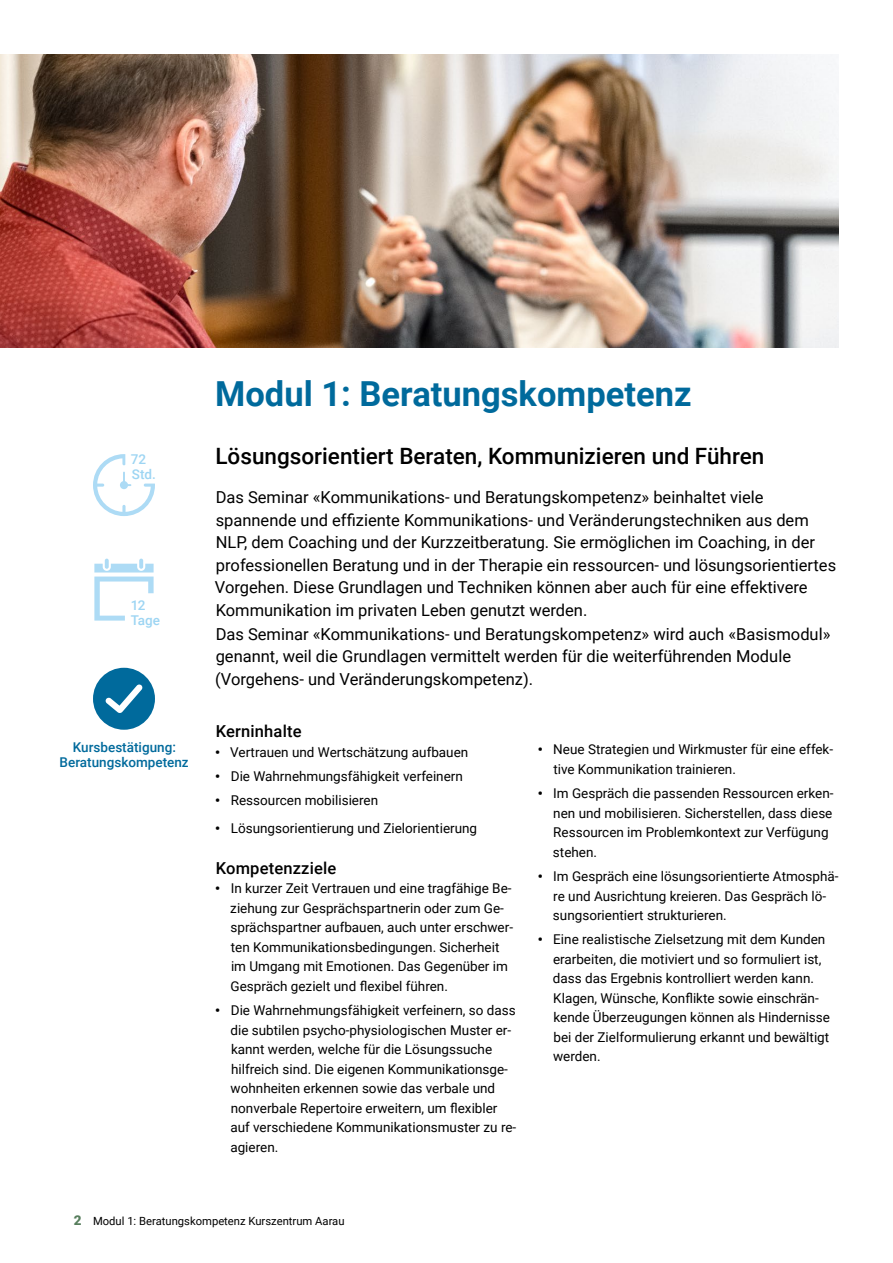
<style>
.page{position:relative;width:893px;height:1263px;background:#fff}
.page>*{position:absolute;margin:0;border:0;box-sizing:border-box;transform-origin:0 0}
.t1{font:700 34.5px "Roboto";color:#006a9c}
.t2{font:500 22.5px "Roboto";color:#000}
.t3{font:16.5px/22.5px "Roboto";color:#000}
.t4{font:500 16.5px "Roboto";letter-spacing:.01em;color:#000}
.t5{font:13.5px/19.5px "Roboto";color:#000}
.t6{font:500 13.5px/15px "Roboto";color:#006a9c;text-align:center}
.t7{font:500 13.5px/15px "Roboto";color:#9dd5f3}
.t8{font:11.25px "Roboto";color:#000}
.s1{font-weight:900}
.s2{font-weight:900;font-size:13.5px;color:#577e5d}
</style>
<div class="page">
<img style="left:0;top:54px;width:839px;height:293px">
<svg style="left:93px;top:668px;width:62px;height:62px"></svg>
<svg style="left:93px;top:454px;width:62px;height:62px"></svg>
<svg style="left:139px;top:559px;width:4px;height:10px"></svg>
<svg style="left:105px;top:559px;width:4px;height:10px"></svg>
<svg style="left:94px;top:564px;width:60px;height:57px"></svg>
<p class="t7" style="left:131px;top:451px;width:27px">72<br>Std.</p>
<p class="t7" style="left:131px;top:597px;width:31px">12<br>Tage</p>
<p class="t6" style="left:60px;top:739px;width:131px">Kursbestätigung:<br>Beratungskompetenz</p>
<h1 class="t1" style="left:215px;top:369px;width:478px">Modul 1: Beratungskompetenz</h1>
<h2 class="t2" style="left:215px;top:440px;width:550px">Lösungsorientiert Beraten, Kommunizieren und Führen</h2>
<p class="t3" style="left:215px;top:485px;width:623px">Das Seminar «Kommunikations- und Beratungskompetenz» beinhaltet viele spannende und effiziente Kommunikations- und Veränderungstechniken aus dem NLP, dem Coaching und der Kurzzeitberatung. Sie ermöglichen im Coaching, in der professionellen Beratung und in der Therapie ein ressourcen- und lösungsorientiertes Vorgehen. Diese Grundlagen und Techniken können aber auch für eine effektivere Kommunikation im privaten Leben genutzt werden.</p>
<p class="t3" style="left:215px;top:622px;width:617px">Das Seminar «Kommunikations- und Beratungskompetenz» wird auch «Basismodul» genannt, weil die Grundlagen vermittelt werden für die weiterführenden Module (Vorgehens- und Veränderungskompetenz).</p>
<p class="t4" style="left:216px;top:720px;width:87px">Kerninhalte</p>
<p class="t5" style="left:215px;top:741px;width:255px"><span class="s1">•</span> Vertrauen und Wertschätzung aufbauen</p>
<p class="t5" style="left:215px;top:766px;width:249px"><span class="s1">•</span> Die Wahrnehmungsfähigkeit verfeinern</p>
<p class="t5" style="left:215px;top:790px;width:164px"><span class="s1">•</span> Ressourcen mobilisieren</p>
<p class="t5" style="left:215px;top:818px;width:264px"><span class="s1">•</span> Lösungsorientierung und Zielorientierung</p>
<p class="t4" style="left:216px;top:856px;width:122px">Kompetenzziele</p>
<p class="t5" style="left:230px;top:878px;width:284px;text-indent:-15px"><span class="s1">•</span> In kurzer Zeit Vertrauen und eine tragfähige Be&shy;ziehung zur Gesprächspartnerin oder zum Ge&shy;sprächspartner aufbauen, auch unter erschwer&shy;ten Kommunikationsbedingungen. Sicherheit im Umgang mit Emotionen. Das Gegenüber im Gespräch gezielt und flexibel führen.</p>
<p class="t5" style="left:230px;top:1000px;width:287px;text-indent:-15px"><span class="s1">•</span> Die Wahrnehmungsfähigkeit verfeinern, so dass die subtilen psycho-physiologischen Muster er&shy;kannt werden, welche für die Lösungssuche hilfreich sind. Die eigenen Kommunikationsge&shy;wohnheiten erkennen sowie das verbale und nonverbale Repertoire erweitern, um flexibler auf verschiedene Kommunikationsmuster zu re&shy;agieren.</p>
<p class="t5" style="left:553px;top:739px;width:281px;text-indent:-16px"><span class="s1">•</span> Neue Strategien und Wirkmuster für eine effek&shy;tive Kommunikation trainieren.</p>
<p class="t5" style="left:553px;top:783px;width:282px;text-indent:-15px"><span class="s1">•</span> Im Gespräch die passenden Ressourcen erken&shy;nen und mobilisieren. Sicherstellen, dass diese Ressourcen im Problemkontext zur Verfügung stehen.</p>
<p class="t5" style="left:553px;top:866px;width:287px;text-indent:-15px"><span class="s1">•</span> Im Gespräch eine lösungsorientierte Atmosphä&shy;re und Ausrichtung kreieren. Das Gespräch lö&shy;sungsorientiert strukturieren.</p>
<p class="t5" style="left:553px;top:929px;width:279px;text-indent:-15px"><span class="s1">•</span> Eine realistische Zielsetzung mit dem Kunden erarbeiten, die motiviert und so formuliert ist, dass das Ergebnis kontrolliert werden kann.<br>Klagen, Wünsche, Konflikte sowie einschrän&shy;kende Überzeugungen können als Hindernisse bei der Zielformulierung erkannt und bewältigt werden.</p>
<p class="t8" style="left:74px;top:1213px;width:272px"><span class="s2">2</span> Modul 1: Beratungskompetenz Kurszentrum Aarau</p>
</div>
